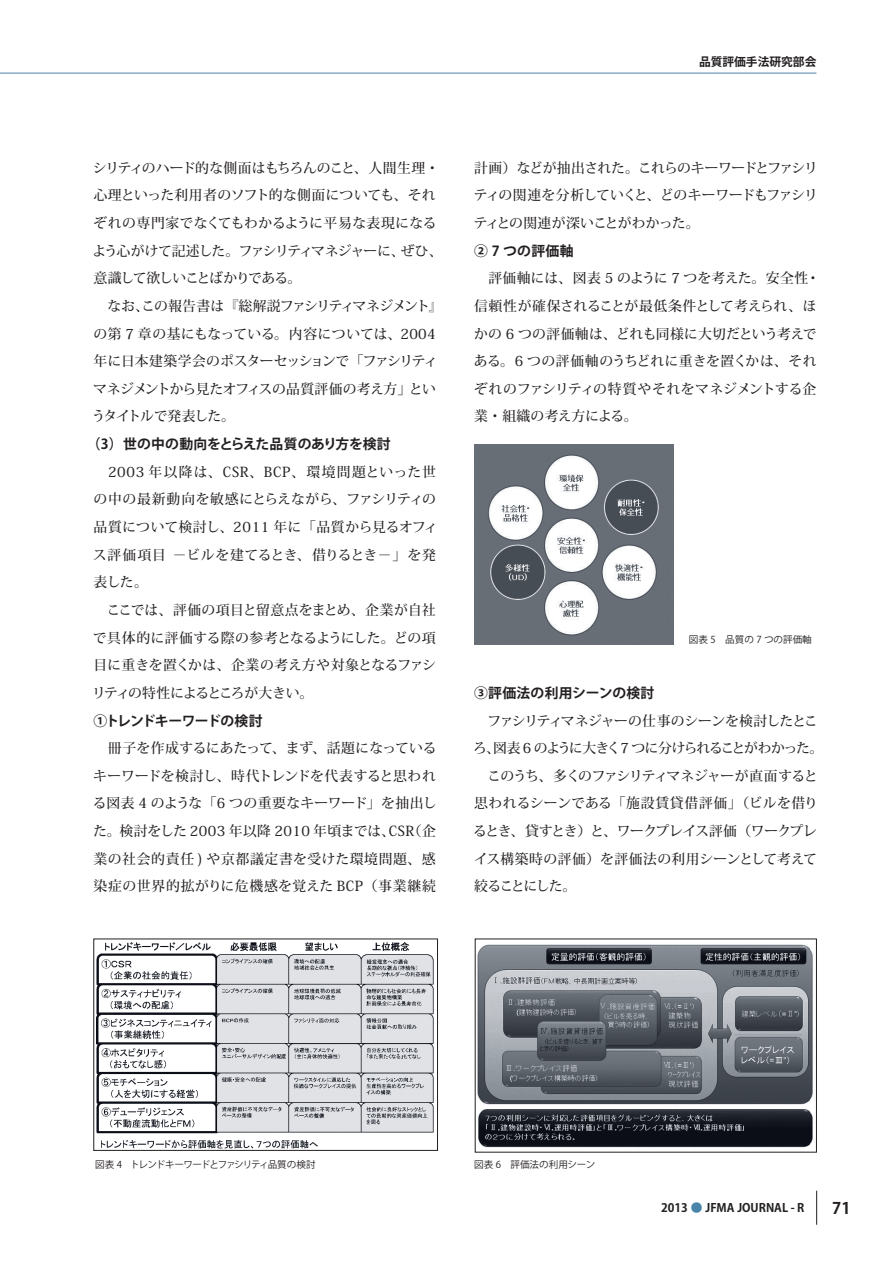
<style>
.page{position:relative;width:893px;height:1263px;background:#fff}
.page>*{position:absolute;margin:0;border:0;box-sizing:border-box;transform-origin:0 0}
.t1{font:700 15.9px "Koz Go Pro";color:#231f20}
.t2{font:500 13.8px/27.6px "Koz Min Pro";letter-spacing:-.01em;color:#231f20;text-align:justify}
.t3{font:500 13.8px/27.6px "Koz Min Pro";letter-spacing:-.03em;color:#231f20}
.t4{font:500 13.8px/27.6px "Koz Min Pro";letter-spacing:.01em;color:#231f20}
.t5{font:500 13.8px/27.6px "Koz Min Pro";letter-spacing:-.035em;color:#231f20}
.t6{font:700 13.8px "Koz Go Pro";letter-spacing:-.015em;color:#231f20}
.t7{font:700 13.8px "Koz Go Pro";letter-spacing:-.045em;color:#231f20}
.t8{font:700 13.8px "Koz Go Pro";letter-spacing:.015em;color:#231f20}
.t9{font:700 11.7px "Koz Go Pro";color:#231f20}
.t10{font:9.6px "Koz Go Pro";color:#231f20}
.t11{font:9.6px "Koz Go Pro";letter-spacing:-.1em;color:#231f20}
.s1{color:#4883a9}
</style>
<div class="page">
<hr style="left:816px;top:1191px;width:1px;height:34px;background:#231f20">
<hr style="left:0;top:73px;width:816px;height:1px;background:#4883a9">
<img style="left:96px;top:943px;width:338px;height:205px">
<img style="left:474px;top:444px;width:200px;height:200px">
<img style="left:477px;top:944px;width:336px;height:204px">
<p class="t3" style="left:92px;top:153px;width:352px">シリティのハード的な側面はもちろんのこと、人間生理・心理といった利用者のソフト的な側面についても、それぞれの専門家でなくてもわかるように平易な表現になるよう心がけて記述した。ファシリティマネジャーに、ぜひ、意識して欲しいことばかりである。<br>　なお、この報告書は『総解説ファシリティマネジメント』の第 7 章の基にもなっている。内容については、2004年に日本建築学会のポスターセッションで「ファシリティマネジメントから見たオフィスの品質評価の考え方」というタイトルで発表した。</p>
<p class="t6" style="left:87px;top:435px;width:305px">（3）世の中の動向をとらえた品質のあり方を検討</p>
<p class="t4" style="left:92px;top:457px;width:347px">　2003 年以降は、CSR、BCP、環境問題といった世の中の最新動向を敏感にとらえながら、ファシリティの品質について検討し、2011 年に「品質から見るオフィス評価項目 －ビルを建てるとき、借りるとき－」を発表した。<br>　ここでは、評価の項目と留意点をまとめ、企業が自社で具体的に評価する際の参考となるようにした。どの項目に重きを置くかは、企業の考え方や対象となるファシリティの特性によるところが大きい。</p>
<p class="t7" style="left:94px;top:711px;width:171px">①トレンドキーワードの検討</p>
<p class="t2" style="left:93px;top:734px;width:346px">　冊子を作成するにあたって、まず、話題になっているキーワードを検討し、時代トレンドを代表すると思われる図表 4 のような「6 つの重要なキーワード」を抽出した。検討をした 2003 年以降 2010 年頃までは、CSR（企業の社会的責任 ) や京都議定書を受けた環境問題、感染症の世界的拡がりに危機感を覚えた BCP（事業継続</p>
<p class="t9" style="left:699px;top:54px;width:119px">品質評価手法研究部会</p>
<p class="t2" style="left:474px;top:153px;width:346px">計画）などが抽出された。これらのキーワードとファシリティの関連を分析していくと、どのキーワードもファシリティとの関連が深いことがわかった。</p>
<p class="t6" style="left:474px;top:242px;width:101px">② 7 つの評価軸</p>
<p class="t2" style="left:474px;top:264px;width:348px;text-align:left">　評価軸には、図表 5 のように 7 つを考えた。安全性・信頼性が確保されることが最低条件として考えられ、ほかの 6 つの評価軸は、どれも同様に大切だという考えである。6 つの評価軸のうちどれに重きを置くかは、それぞれのファシリティの特質やそれをマネジメントする企業・組織の考え方による。</p>
<p class="t10" style="left:689px;top:633px;width:124px">図表 5　品質の 7 つの評価軸</p>
<p class="t8" style="left:474px;top:684px;width:182px">③評価法の利用シーンの検討</p>
<p class="t5" style="left:473px;top:706px;width:351px">　ファシリティマネジャーの仕事のシーンを検討したところ、図表 6 のように大きく7 つに分けられることがわかった。　このうち、多くのファシリティマネジャーが直面すると思われるシーンである「施設賃貸借評価」（ビルを借りるとき、貸すとき）と、ワークプレイス評価（ワークプレイス構築時の評価）を評価法の利用シーンとして考えて絞ることにした。</p>
<p class="t11" style="left:95px;top:1158px;width:222px">図表 4　トレンドキーワードとファシリティ品質の検討</p>
<p class="t10" style="left:474px;top:1158px;width:123px">図表 6　評価法の利用シーン</p>
<p class="t9" style="left:661px;top:1200px;width:145px">2013 <span class="s1">●</span> JFMA JOURNAL - R</p>
<p class="t1" style="left:832px;top:1198px;width:20px">71</p>
</div>
